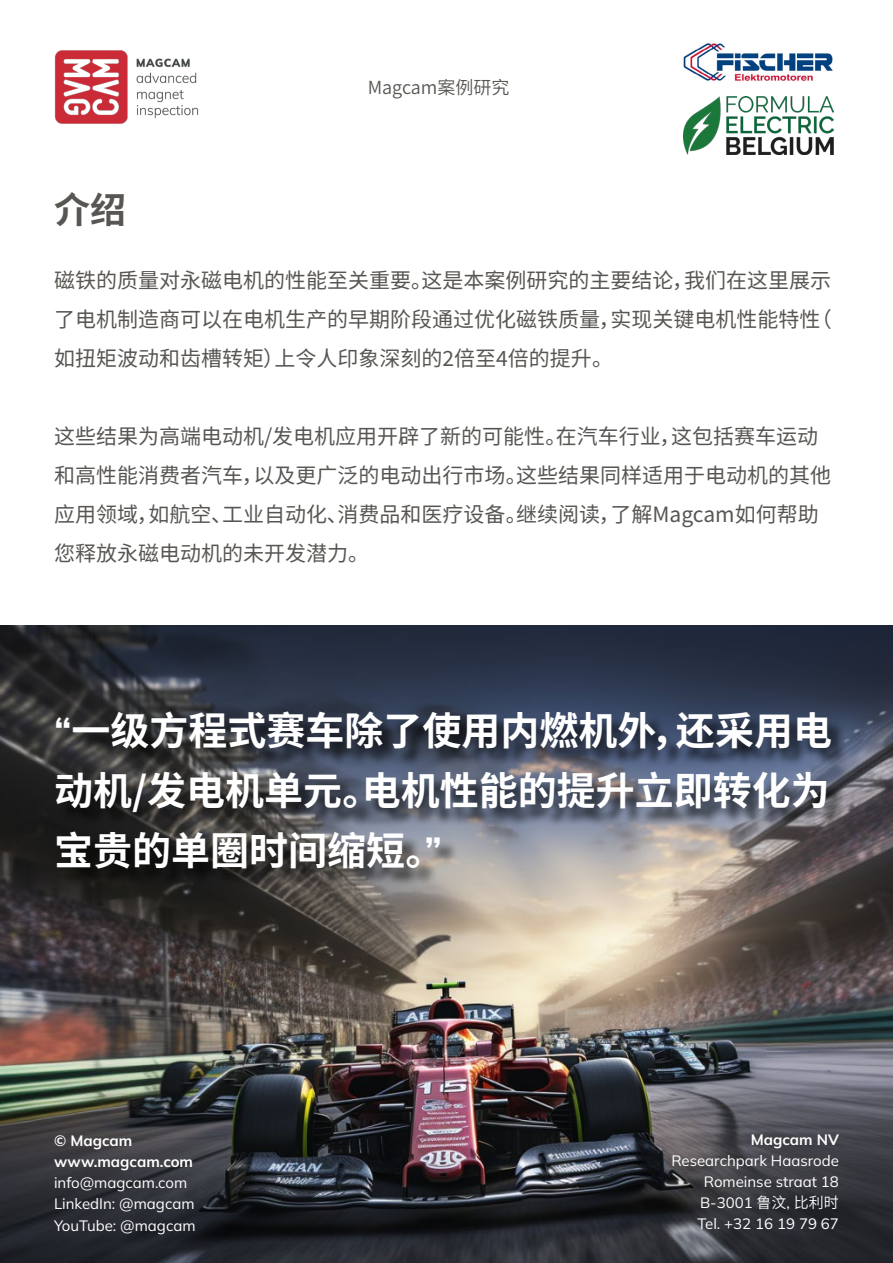
<style>
.page{position:relative;width:893px;height:1263px;background:#fff}
.page>*{position:absolute;margin:0;border:0;box-sizing:border-box;transform-origin:0 0}
.t1{font:700 39px/60px "Source Han Sans CN";color:#fff;text-align:justify}
.t2{font:700 36px "Source Han Sans CN";color:#585552}
.t3{font:21px/39px "Source Han Sans CN";color:#585552;text-align:justify}
.t4{font:18px "Source Han Sans CN";color:#585552}
.t5{font:15px/21px "Mulish";color:#fff}
.t6{font:700 15px/21px "Mulish";color:#fff}
.s1{font-family:"Mulish"}
.s2{font-family:"Source Han Sans CN"}
</style>
<div class="page">
<img style="left:0;top:626px;width:893px;height:637px">
<img style="left:54px;top:50px;width:145px;height:74px">
<img style="left:683px;top:43px;width:150px;height:38px">
<img style="left:683px;top:96px;width:150px;height:58px">
<div style="left:58px;top:715px;width:791px;height:172px;background:#000;opacity:.75"></div>
<h2 class="t2" style="left:54px;top:190px;width:73px">介绍</h2>
<p class="t4" style="left:368px;top:78px;width:143px">Magcam案例研究</p>
<p class="t3" style="left:54px;top:261px;width:779px">磁铁的质量对永磁电机的性能至关重要。这是本案例研究的主要结论，我们在这里展示了电机制造商可以在电机生产的早期阶段通过优化磁铁质量，实现关键电机性能特性（如扭矩波动和齿槽转矩）上令人印象深刻的2倍至4倍的提升。</p>
<p class="t3" style="left:54px;top:417px;width:778px;text-align:left">这些结果为高端电动机/发电机应用开辟了新的可能性。在汽车行业，这包括赛车运动和高性能消费者汽车，以及更广泛的电动出行市场。这些结果同样适用于电动机的其他应用领域，如航空、工业自动化、消费品和医疗设备。继续阅读，了解Magcam如何帮助您释放永磁电动机的未开发潜力。</p>
<h1 class="t1" style="left:54px;top:702px;width:779px"><span class="s1">“</span>一级方程式赛车除了使用内燃机外，还采用电动机/发电机单元。电机性能的提升立即转化为宝贵的单圈时间缩短。<span class="s1">”</span></h1>
<p class="t6" style="left:54px;top:1130px;width:141px">© Magcam www.magcam.com</p>
<p class="t5" style="left:54px;top:1172px;width:143px">info@magcam.com<br>LinkedIn: @magcam<br>YouTube: @magcam</p>
<p class="t6" style="left:751px;top:1129px;width:90px">Magcam NV</p>
<p class="t5" style="left:671px;top:1150px;width:169px;text-align:right">Researchpark Haasrode<br>Romeinse straat 18<br>B-3001 <span class="s2">鲁汶</span>, <span class="s2">比利时<br></span>Tel. +32 16 19 79 67</p>
</div>
